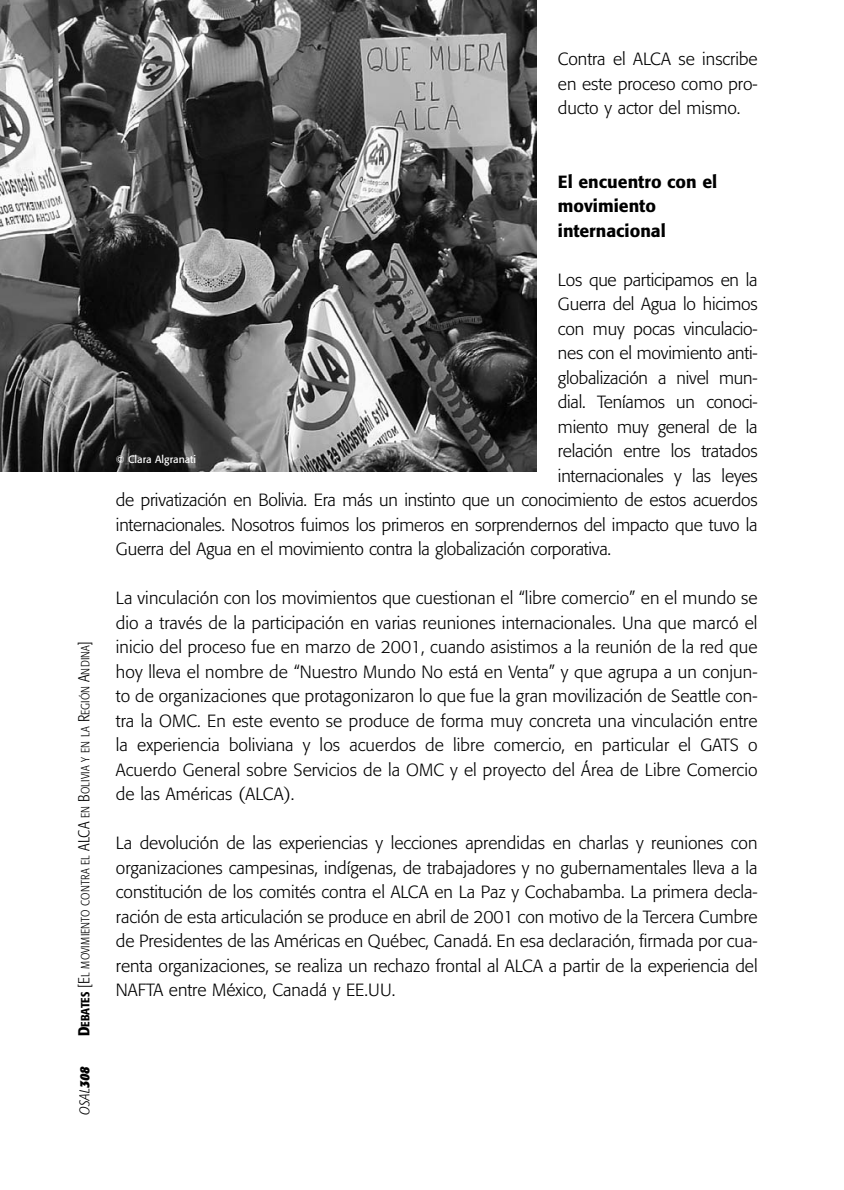
<style>
.page{position:relative;width:844px;height:1190px;background:#fff}
.page>*{position:absolute;margin:0;border:0;box-sizing:border-box;transform-origin:0 0}
.t1{font:300 17.5px/24.5px "Formata";letter-spacing:-.01em;color:#000;text-align:justify}
.t2{font:500 17.5px/24.5px "Formata";color:#000}
.t3{font:italic 300 condensed 14px "Formata";color:#000}
.t4{font:300 condensed 11.9px "Formata";letter-spacing:.01em;color:#000}
.t5{font:10.5px "Formata";color:#fff}
.s1{font-weight:500;font-size:15.75px}
.s2{font-weight:500}
.s3{font-size:15.75px}
.s4{font-weight:700}
</style>
<div class="page">
<img style="left:0;top:0;width:537px;height:471px">
<p class="t4" style="left:80px;top:1036px;width:396px;rotate:-90deg"><span class="s1">D</span><span class="s2">EBATES</span> <span class="s3">[E</span>L MOVIMIENTO CONTRA EL <span class="s3">ALCA</span> EN <span class="s3">B</span>OLIVIA Y EN LA <span class="s3">R</span>EGIÓN <span class="s3">A</span>NDINA<span class="s3">]</span></p>
<p class="t3" style="left:79px;top:1115px;width:50px;rotate:-90deg">OSAL<span class="s4">308</span></p>
<p class="t1" style="left:558px;top:48px;width:201px">Contra el ALCA se inscribe en este proceso como pro&shy;ducto y actor del mismo.</p>
<p class="t2" style="left:558px;top:171px;width:161px">El encuentro con el movimiento internacional</p>
<p class="t1" style="left:558px;top:269px;width:201px">Los que participamos en la</p>
<p class="t1" style="left:558px;top:293px;width:201px">Guerra del Agua lo hicimos</p>
<p class="t1" style="left:558px;top:318px;width:201px">con muy pocas vinculacio-</p>
<p class="t1" style="left:558px;top:342px;width:201px">nes con el movimiento anti-</p>
<p class="t1" style="left:558px;top:367px;width:201px">globalización a nivel mun-</p>
<p class="t1" style="left:558px;top:391px;width:201px">dial. Teníamos un conoci-</p>
<p class="t1" style="left:558px;top:416px;width:201px">miento muy general de la</p>
<p class="t1" style="left:558px;top:440px;width:201px">relación entre los tratados</p>
<p class="t1" style="left:558px;top:465px;width:201px">internacionales y las leyes</p>
<p class="t1" style="left:116px;top:489px;width:643px">de privatización en Bolivia. Era más un instinto que un conocimiento de estos acuerdos</p>
<p class="t1" style="left:116px;top:514px;width:643px">internacionales. Nosotros fuimos los primeros en sorprendernos del impacto que tuvo la</p>
<p class="t1" style="left:116px;top:538px;width:497px">Guerra del Agua en el movimiento contra la globalización corporativa.</p>
<p class="t1" style="left:116px;top:587px;width:643px">La vinculación con los movimientos que cuestionan el “libre comercio” en el mundo se dio a través de la participación en varias reuniones internacionales. Una que marcó el inicio del proceso fue en marzo de 2001, cuando asistimos a la reunión de la red que hoy lleva el nombre de “Nuestro Mundo No está en Venta” y que agrupa a un conjun&shy;to de organizaciones que protagonizaron lo que fue la gran movilización de Seattle con&shy;tra la OMC. En este evento se produce de forma muy concreta una vinculación entre la experiencia boliviana y los acuerdos de libre comercio, en particular el GATS o Acuerdo General sobre Servicios de la OMC y el proyecto del Área de Libre Comercio de las Américas (ALCA).</p>
<p class="t1" style="left:116px;top:832px;width:643px">La devolución de las experiencias y lecciones aprendidas en charlas y reuniones con organizaciones campesinas, indígenas, de trabajadores y no gubernamentales lleva a la constitución de los comités contra el ALCA en La Paz y Cochabamba. La primera decla&shy;ración de esta articulación se produce en abril de 2001 con motivo de la Tercera Cumbre de Presidentes de las Américas en Québec, Canadá. En esa declaración, firmada por cua&shy;renta organizaciones, se realiza un rechazo frontal al ALCA a partir de la experiencia del NAFTA entre México, Canadá y EE.UU.</p>
<p class="t5" style="left:116px;top:455px;width:82px">© Clara Algranati</p>
</div>
